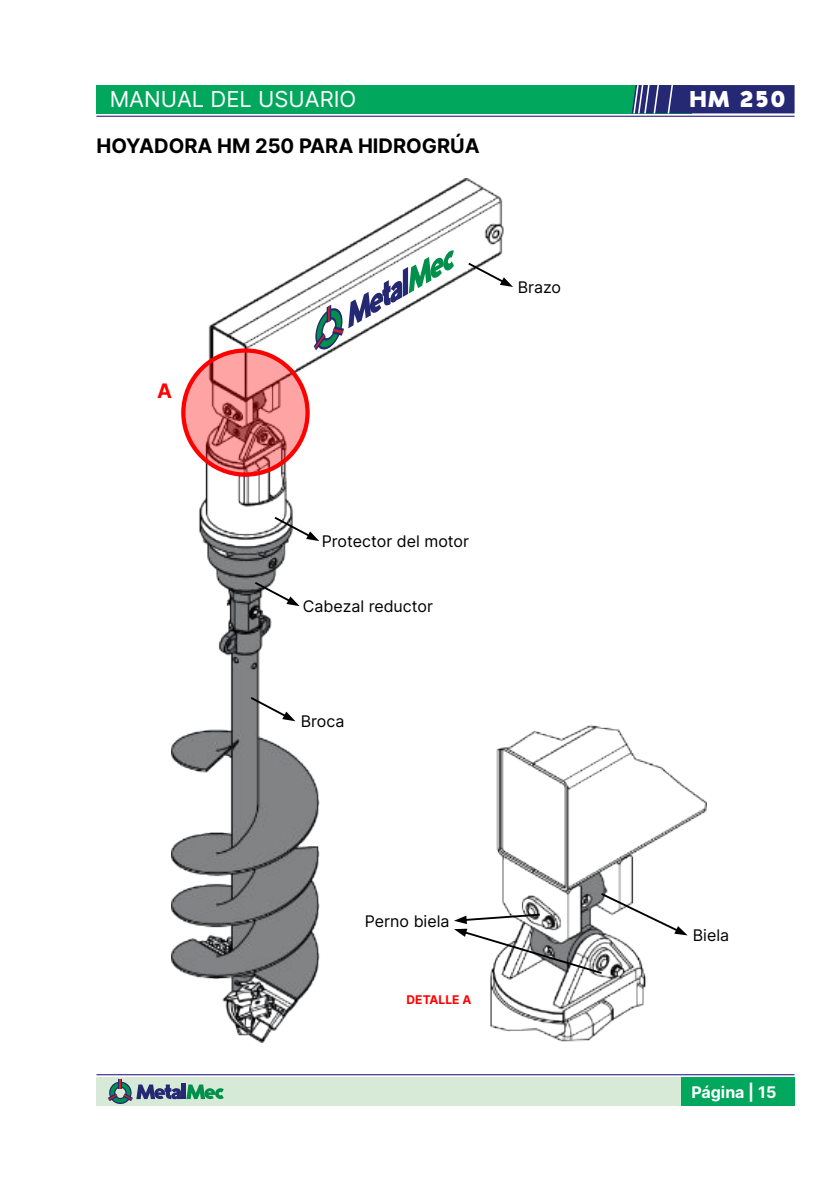
<style>
.page{position:relative;width:840px;height:1191px;background:#fff}
.page>*{position:absolute;margin:0;border:0;box-sizing:border-box;transform-origin:0 0}
.t1{font:800 22.2px "Creo";color:#fff}
.t2{font:22px "Inter";color:#fff}
.t3{font:700 20px "Inter";color:#000}
.t4{font:700 20px "Inter";color:#f00}
.t5{font:16px "Inter";color:#000}
.t6{font:700 16px "Inter";color:#fff}
.t7{font:700 12px "Inter";color:#f00}
</style>
<div class="page">
<div style="left:680px;top:1077px;width:114px;height:29px;background:#00a75c"></div>
<div style="left:96px;top:1077px;width:584px;height:29px;background:#d7ead8"></div>
<div style="left:96px;top:85px;width:596px;height:28px;background:#00a75c"></div>
<hr style="left:96px;top:116px;width:698px;height:1px;background:#2f2483">
<svg style="left:631px;top:85px;width:163px;height:28px;background:#2f3479"></svg>
<hr style="left:96px;top:1074px;width:698px;height:1px;background:#2f2483">
<svg style="left:108px;top:1079px;width:116px;height:25px"></svg>
<img style="left:171px;top:178px;width:535px;height:864px">
<svg style="left:313px;top:250px;width:140px;height:102px"></svg>
<div style="left:181px;top:348px;width:128px;height:129px;background:#f00;border:4px solid #f00;border-radius:50%;opacity:.36"></div>
<svg style="left:466px;top:262px;width:47px;height:25px"></svg>
<svg style="left:273px;top:516px;width:46px;height:25px"></svg>
<svg style="left:253px;top:581px;width:46px;height:25px"></svg>
<svg style="left:249px;top:696px;width:46px;height:25px"></svg>
<svg style="left:453px;top:892px;width:234px;height:83px"></svg>
<h2 class="t2" style="left:110px;top:86px;width:248px">MANUAL DEL USUARIO</h2>
<h1 class="t1" style="left:689px;top:90px;width:97px">HM 250</h1>
<p class="t3" style="left:96px;top:133px;width:384px">HOYADORA HM 250 PARA HIDROGRÚA</p>
<p class="t4" style="left:157px;top:379px;width:16px">A</p>
<p class="t5" style="left:517px;top:277px;width:45px">Brazo</p>
<p class="t5" style="left:321px;top:531px;width:149px">Protector del motor</p>
<p class="t5" style="left:302px;top:596px;width:132px">Cabezal reductor</p>
<p class="t5" style="left:300px;top:711px;width:45px">Broca</p>
<p class="t5" style="left:364px;top:911px;width:86px">Perno biela</p>
<p class="t7" style="left:406px;top:992px;width:66px">DETALLE A</p>
<p class="t5" style="left:692px;top:925px;width:38px">Biela</p>
<p class="t6" style="left:691px;top:1082px;width:86px">Página | 15</p>
</div>
